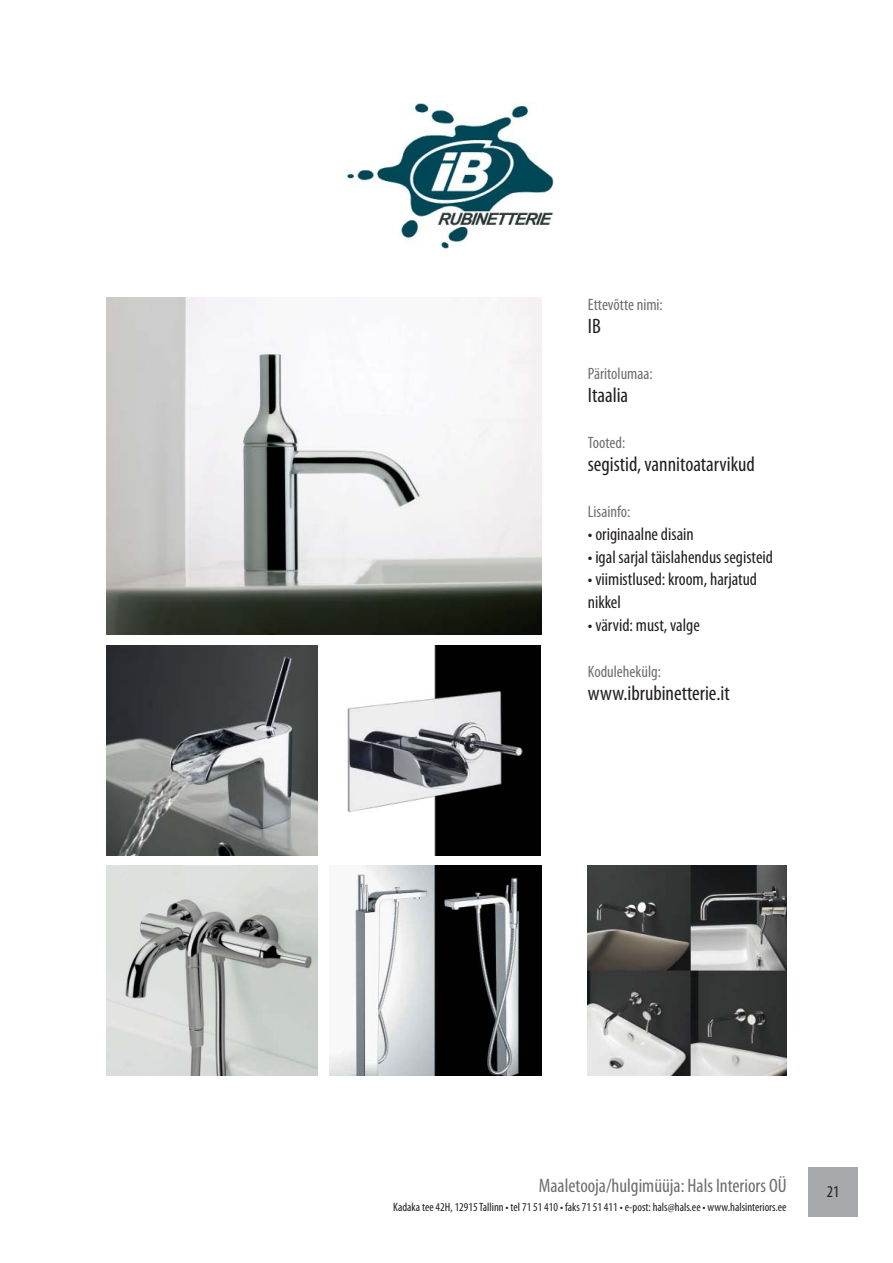
<style>
.page{position:relative;width:893px;height:1263px;background:#fff}
.page>*{position:absolute;margin:0;border:0;box-sizing:border-box;transform-origin:0 0}
.t1{font:condensed 21px "Myriad Pro";color:#231f20}
.t2{font:condensed 19.5px "Myriad Pro";color:#6d6e70}
.t3{font:condensed 18px/23px "Myriad Pro";color:#231f20}
.t4{font:condensed 16.5px "Myriad Pro";color:#6d6e70}
.t5{font:condensed 16.35px "Myriad Pro";color:#231f20}
.t6{font:condensed 12px "Myriad Pro";color:#231f20}
</style>
<div class="page">
<div style="left:808px;top:1167px;width:50px;height:50px;background:#a7a9ac"></div>
<img style="left:330px;top:866px;width:211px;height:209px">
<img style="left:346px;top:103px;width:208px;height:145px">
<img style="left:106px;top:298px;width:435px;height:337px">
<img style="left:347px;top:646px;width:194px;height:209px">
<img style="left:106px;top:866px;width:212px;height:209px">
<img style="left:106px;top:646px;width:212px;height:209px">
<img style="left:588px;top:866px;width:199px;height:209px">
<p class="t4" style="left:588px;top:298px;width:76px">Ettevõtte nimi:</p>
<p class="t1" style="left:588px;top:318px;width:14px">IB</p>
<p class="t4" style="left:588px;top:367px;width:66px">Päritolumaa:</p>
<p class="t1" style="left:588px;top:387px;width:42px">Itaalia</p>
<p class="t4" style="left:588px;top:436px;width:39px">Tooted:</p>
<p class="t1" style="left:588px;top:456px;width:168px">segistid, vannitoatarvikud</p>
<p class="t4" style="left:588px;top:505px;width:44px">Lisainfo:</p>
<p class="t3" style="left:588px;top:524px;width:107px">• originaalne disain</p>
<p class="t3" style="left:588px;top:547px;width:187px">• igal sarjal täislahendus segisteid</p>
<p class="t3" style="left:588px;top:570px;width:171px">• viimistlused: kroom, harjatud nikkel</p>
<p class="t3" style="left:588px;top:616px;width:114px">• värvid: must, valge</p>
<p class="t4" style="left:588px;top:665px;width:75px">Kodulehekülg:</p>
<p class="t1" style="left:588px;top:685px;width:143px">www.ibrubinetterie.it</p>
<p class="t2" style="left:539px;top:1177px;width:249px">Maaletooja/hulgimüüja: Hals Interiors OÜ</p>
<p class="t6" style="left:393px;top:1202px;width:395px">Kadaka tee 42H, 12915 Tallinn • tel 71 51 410 • faks 71 51 411 • e-post: hals@hals.ee • www.halsinteriors.ee</p>
<p class="t5" style="left:827px;top:1185px;width:14px">21</p>
</div>
